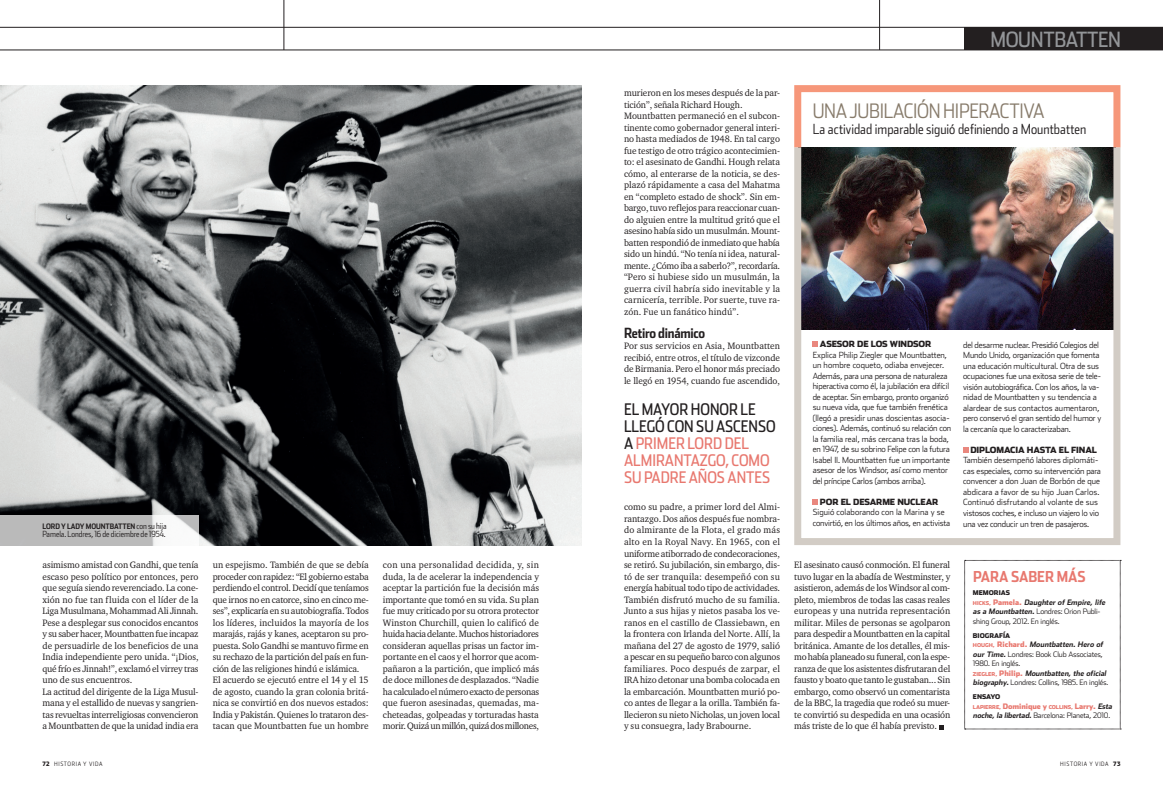
<style>
.page{position:relative;width:1163px;height:786px;background:#fff}
.page>*{position:absolute;margin:0;border:0;box-sizing:border-box;transform-origin:0 0}
.t1{font:21px "Stainless Cond";letter-spacing:-.015em;color:#939598}
.t2{font:300 20px "Stainless Cond";letter-spacing:-.015em;color:#877b6b}
.t3{font:16px/17px "Stainless Cond";color:#e8786f}
.t4{font:700 15px "Stainless Cond";color:#e8786f}
.t5{font:300 14px "Stainless Cond";color:#231f20}
.Ladillo_gral{font:700 14px "Stainless Cond";letter-spacing:-.015em;color:#231f20}
.Texto_gral{font:9.5px/11.5px "Charter ITC";letter-spacing:-.01em;color:#231f20;text-align:justify}
.t6{font:300 8.5px/10.5px "Stainless";letter-spacing:-.015em;color:#231f20}
.t7{font:900 8.5px "Stainless";letter-spacing:-.015em;color:#231f20}
.t8{font:300 8.5px "Stainless Cond";letter-spacing:-.005em;color:#231f20}
.Para_saber_mas_gener{font:300 7.5px/9.5px "Stainless";letter-spacing:-.02em;color:#231f20}
.Para_saber_mas_gener-2{font:italic 700 7.5px/9.5px "Stainless";color:#231f20}
.t9{font:700 7.5px "Stainless Cond";letter-spacing:-.005em;color:#231f20}
.t10{font:900 6.5px "Stainless";color:#231f20}
.t11{font:300 6px "Stainless Cond";letter-spacing:.11em;color:#231f20}
.Para_saber_mas_gener-3{font:900 5.2px "Stainless";letter-spacing:-.015em;color:#e8786f}
.s1{font-weight:300;font-size:8.5px}
.s2{color:#231f20}
.s3{font-weight:900;font-size:5.2px;color:#e8786f}
.s4{font-weight:900;color:#e8786f}
.s5{font-weight:700;font-style:italic}
.s6{font-weight:900;font-style:normal;font-size:5.2px;color:#e8786f}
.s7{font-weight:900;font-style:normal;color:#e8786f}
.s8{font-weight:300;font-style:normal}
.s9{font-size:7.5px}
.s10{font-weight:700;font-style:italic;font-size:7.5px;color:#231f20}
.s11{font-weight:900}
</style>
<div class="page">
<hr style="left:0;top:27px;width:1162px;height:1px;background:#231f20">
<hr style="left:0;top:50px;width:1162px;height:1px;background:#231f20">
<hr style="left:283px;top:0;width:1px;height:50px;background:#231f20">
<hr style="left:879px;top:0;width:1px;height:50px;background:#231f20">
<div style="left:964px;top:27px;width:198px;height:23px;background:#231f20"></div>
<img style="left:802px;top:152px;width:310px;height:177px">
<svg style="left:939px;top:725px;width:4px;height:3px"></svg>
<svg style="left:964px;top:560px;width:156px;height:169px"></svg>
<div style="left:794px;top:85px;width:326px;height:66px;border:7px solid #f6977a"></div>
<div style="left:794px;top:144px;width:326px;height:401px;border:7px solid #d2ccc5"></div>
<svg style="left:812px;top:341px;width:5px;height:6px"></svg>
<svg style="left:812px;top:499px;width:5px;height:5px"></svg>
<svg style="left:963px;top:447px;width:5px;height:5px"></svg>
<img style="left:0;top:85px;width:581px;height:460px">
<svg style="left:0;top:514px;width:198px;height:32px;fill:#bababa"></svg>
<p class="t9" style="left:43px;top:521px;width:125px">LORD Y LADY MOUNTBATTEN <span class="s1">con su hija</span></p>
<p class="t8" style="left:43px;top:528px;width:125px">Pamela. Londres, 16 de diciembre de 1954.</p>
<p class="Texto_gral" style="left:43px;top:558px;width:157px">asimismo amistad con Gandhi, que tenía escaso peso político por entonces, pero que seguía siendo reverenciado. La cone&shy;xión no fue tan fluida con el líder de la Liga Musulmana, Mohammad Ali Jinnah.<br>Pese a desplegar sus conocidos encantos y su saber hacer, Mountbatten fue incapaz de persuadirle de los beneficios de una India independiente pero unida. “¡Dios, qué frío es Jinnah!”, exclamó el virrey tras uno de sus encuentros.</p>
<p class="Texto_gral" style="left:43px;top:685px;width:157px">La actitud del dirigente de la Liga Musul&shy;mana y el estallido de nuevas y sangrien&shy;tas revueltas interreligiosas convencieron a Mountbatten de que la unidad india era</p>
<p class="Texto_gral" style="left:213px;top:558px;width:157px">un espejismo. También de que se debía proceder con rapidez: “El gobierno estaba perdiendo el control. Decidí que teníamos que irnos no en catorce, sino en cinco me&shy;ses”, explicaría en su autobiografía. Todos los líderes, incluidos la mayoría de los marajás, rajás y kanes, aceptaron su pro&shy;puesta. Solo Gandhi se mantuvo firme en su rechazo de la partición del país en fun&shy;ción de las religiones hindú e islámica.</p>
<p class="Texto_gral" style="left:213px;top:673px;width:157px">El acuerdo se ejecutó entre el 14 y el 15 de agosto, cuando la gran colonia britá&shy;nica se convirtió en dos nuevos estados:<br>India y Pakistán. Quienes lo trataron des&shy;tacan que Mountbatten fue un hombre</p>
<p class="Texto_gral" style="left:383px;top:558px;width:158px">con una personalidad decidida, y, sin duda, la de acelerar la independencia y aceptar la partición fue la decisión más importante que tomó en su vida. Su plan fue muy criticado por su otrora protector Winston Churchill, quien lo calificó de huida hacia delante. Muchos historiadores consideran aquellas prisas un factor im&shy;portante en el caos y el horror que acom&shy;pañaron a la partición, que implicó más de doce millones de desplazados. “Nadie ha calculado el número exacto de personas que fueron asesinadas, quemadas, ma&shy;cheteadas, golpeadas y torturadas hasta morir. Quizá un millón, quizá dos millones,</p>
<h1 class="t1" style="left:990px;top:27px;width:132px">MOUNTBATTEN</h1>
<p class="Texto_gral" style="left:624px;top:87px;width:157px">murieron en los meses después de la par&shy;tición”, señala Richard Hough.</p>
<p class="Texto_gral" style="left:624px;top:110px;width:157px">Mountbatten permaneció en el subcon&shy;tinente como gobernador general interi&shy;no hasta mediados de 1948. En tal cargo fue testigo de otro trágico acontecimien&shy;to: el asesinato de Gandhi. Hough relata cómo, al enterarse de la noticia, se des&shy;plazó rápidamente a casa del Mahatma en “completo estado de shock”. Sin em&shy;bargo, tuvo reflejos para reaccionar cuan&shy;do alguien entre la multitud gritó que el asesino había sido un musulmán. Mount&shy;batten respondió de inmediato que había sido un hindú. “No tenía ni idea, natural&shy;mente. ¿Cómo iba a saberlo?”, recordaría. “Pero si hubiese sido un musulmán, la guerra civil habría sido inevitable y la carnicería, terrible. Por suerte, tuve ra&shy;zón. Fue un fanático hindú”.</p>
<p class="Ladillo_gral" style="left:624px;top:324px;width:83px">Retiro dinámico</p>
<p class="Texto_gral" style="left:624px;top:340px;width:158px">Por sus servicios en Asia, Mountbatten recibió, entre otros, el título de vizconde de Birmania. Pero el honor más preciado le llegó en 1954, cuando fue ascendido,</p>
<p class="t3" style="left:624px;top:400px;width:153px"><span class="s2">EL MAYOR HONOR LE<br>LLEGÓ CON SU ASCENSO<br>A</span> PRIMER LORD DEL<br>ALMIRANTAZGO, COMO<br>SU PADRE AÑOS ANTES</p>
<p class="Texto_gral" style="left:624px;top:501px;width:158px">como su padre, a primer lord del Almi&shy;rantazgo. Dos años después fue nombra&shy;do almirante de la Flota, el grado más alto en la Royal Navy. En 1965, con el uniforme atiborrado de condecoraciones, se retiró. Su jubilación, sin embargo, dis&shy;tó de ser tranquila: desempeñó con su energía habitual todo tipo de actividades.<br>También disfrutó mucho de su familia.<br>Junto a sus hijas y nietos pasaba los ve&shy;ranos en el castillo de Classiebawn, en la frontera con Irlanda del Norte. Allí, la mañana del 27 de agosto de 1979, salió a pescar en su pequeño barco con algunos familiares. Poco después de zarpar, el IRA hizo detonar una bomba colocada en la embarcación. Mountbatten murió po&shy;co antes de llegar a la orilla. También fa&shy;llecieron su nieto Nicholas, un joven local y su consuegra, lady Brabourne.</p>
<p class="t2" style="left:812px;top:99px;width:233px">UNA JUBILACIÓN HIPERACTIVA</p>
<p class="t5" style="left:812px;top:121px;width:275px">La actividad imparable siguió definiendo a Mountbatten</p>
<p class="t7" style="left:819px;top:339px;width:113px">ASESOR DE LOS WINDSOR</p>
<p class="t6" style="left:812px;top:349px;width:140px">Explica Philip Ziegler que Mountbatten, un hombre coqueto, odiaba envejecer.<br>Además, para una persona de naturaleza hiperactiva como él, la jubilación era difícil de aceptar. Sin embargo, pronto organizó su nueva vida, que fue también frenética (llegó a presidir unas doscientas asocia&shy;ciones). Además, continuó su relación con la familia real, más cercana tras la boda, en 1947, de su sobrino Felipe con la futura Isabel II. Mountbatten fue un importante asesor de los Windsor, así como mentor del príncipe Carlos (ambos arriba).</p>
<p class="t7" style="left:819px;top:496px;width:120px">POR EL DESARME NUCLEAR</p>
<p class="t6" style="left:812px;top:507px;width:139px">Siguió colaborando con la Marina y se convirtió, en los últimos años, en activista</p>
<p class="t6" style="left:962px;top:339px;width:140px">del desarme nuclear. Presidió Colegios del Mundo Unido, organización que fomenta una educación multicultural. Otra de sus ocupaciones fue una exitosa serie de tele&shy;visión autobiográfica. Con los años, la va&shy;nidad de Mountbatten y su tendencia a alardear de sus contactos aumentaron, pero conservó el gran sentido del humor y la cercanía que lo caracterizaban.</p>
<p class="t7" style="left:970px;top:444px;width:128px">DIPLOMACIA HASTA EL FINAL</p>
<p class="t6" style="left:962px;top:455px;width:139px">También desempeñó labores diplomáti&shy;cas especiales, como su intervención para convencer a don Juan de Borbón de que abdicara a favor de su hijo Juan Carlos.<br>Continuó disfrutando al volante de sus vistosos coches, e incluso un viajero lo vio una vez conducir un tren de pasajeros.</p>
<p class="Texto_gral" style="left:794px;top:558px;width:157px">El asesinato causó conmoción. El funeral tuvo lugar en la abadía de Westminster, y asistieron, además de los Windsor al com&shy;pleto, miembros de todas las casas reales europeas y una nutrida representación militar. Miles de personas se agolparon para despedir a Mountbatten en la capital británica. Amante de los detalles, él mis&shy;mo había planeado su funeral, con la espe&shy;ranza de que los asistentes disfrutaran del fausto y boato que tanto le gustaban... Sin embargo, como observó un comentarista de la BBC, la tragedia que rodeó su muer&shy;te convirtió su despedida en una ocasión más triste de lo que él había previsto.</p>
<p class="t4" style="left:973px;top:567px;width:114px">PARA SABER MÁS</p>
<p class="t10" style="left:972px;top:589px;width:39px">MEMORIAS</p>
<p class="Para_saber_mas_gener" style="left:972px;top:597px;width:135px"><span class="s3">H I C KS ,</span> <span class="s4">Pa m e l a .</span> <span class="s5">Daughter of Empire, life as a Mountbatten.</span>Londres: Orion Publi&shy;shing Group, 2012. En inglés.</p>
<p class="t10" style="left:972px;top:631px;width:39px">BIOGRAFÍA</p>
<p class="Para_saber_mas_gener" style="left:972px;top:639px;width:133px"><span class="s3">H O U G H ,</span> <span class="s4">R i c h a rd .</span> <span class="s5">Mountbatten. Hero of our Time.</span> Londres: Book Club Associates,<br>1980. En inglés.</p>
<p class="Para_saber_mas_gener-2" style="left:972px;top:668px;width:137px"><span class="s6">Z I E G L E R ,</span> <span class="s7">P h i l i p .</span> Mountbatten, the oficial biography.<span class="s8">Londres: Collins, 1985. En inglés.</span></p>
<p class="t10" style="left:972px;top:692px;width:29px">ENSAYO</p>
<p class="Para_saber_mas_gener-3" style="left:972px;top:703px;width:142px">LAPIERRE, <span class="s9">Dominique y</span> COLLINS, <span class="s9">Larry.</span> <span class="s10">Esta</span></p>
<p class="Para_saber_mas_gener" style="left:972px;top:710px;width:139px"><span class="s5">noche,la libertad.</span>Barcelona: Planeta, 2010.</p>
<p class="t11" style="left:43px;top:759px;width:61px"><span class="s11">72</span> HISTORIA Y VIDA</p>
<p class="t11" style="left:1060px;top:759px;width:62px">HISTORIA Y VIDA <span class="s11">73</span></p>
</div>
